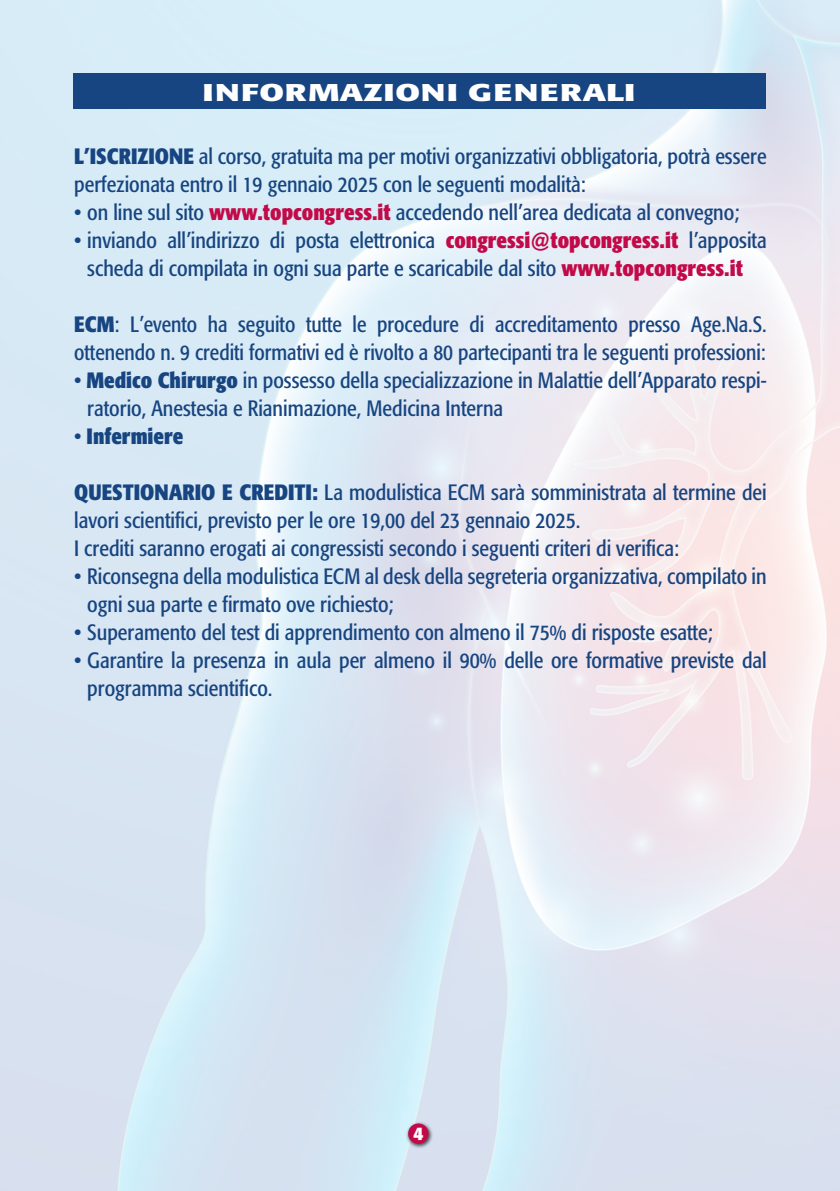
<style>
.page{position:relative;width:840px;height:1191px;background:#fff}
.page>*{position:absolute;margin:0;border:0;box-sizing:border-box;transform-origin:0 0}
.t1{font:700 24px "Formata";letter-spacing:.02em;color:#fff;scale:1.41 1}
.t2{font:condensed 22px/28px "Formata";color:#174581}
.t3{font:700 condensed 22px "Formata";color:#174581}
.t4{font:700 18px "Formata";color:#fff}
.s1{font-weight:700}
.s2{font-weight:700;color:#c30a49}
.s3{font-weight:400}
</style>
<div class="page">
<img style="left:0;top:0;width:839px;height:1191px">
<img style="left:404px;top:1120px;width:31px;height:30px">
<div style="left:408px;top:1123px;width:20px;height:20px;background:#c30a49;border-radius:50%"></div>
<div style="left:73px;top:73px;width:692px;height:36px;background:#174581"></div>
<p class="t1" style="left:202px;top:77px;width:308px">INFORMAZIONI GENERALI</p>
<p class="t2" style="left:74px;top:142px;width:693px"><span class="s1">L’ISCRIZIONE</span> al corso, gratuita ma per motivi organizzativi obbligatoria, potrà essere perfezionata entro il 19 gennaio 2025 con le seguenti modalità:</p>
<p class="t2" style="left:74px;top:198px;width:666px">• on line sul sito <span class="s2">www.topcongress.it</span> accedendo nell’area dedicata al convegno;</p>
<p class="t2" style="left:74px;top:226px;width:693px;text-align:center">• inviando all’indirizzo di posta elettronica <span class="s2">congressi@topcongress.it</span> l’apposita scheda di compilata in ogni sua parte e scaricabile dal sito <span class="s2">www.topcongress.it</span></p>
<p class="t2" style="left:74px;top:310px;width:693px"><span class="s1">ECM</span>: L’evento ha seguito tutte le procedure di accreditamento presso Age.Na.S. ottenendo n. 9 crediti formativi ed è rivolto a 80 partecipanti tra le seguenti professioni:</p>
<p class="t2" style="left:87px;top:366px;width:680px;text-indent:-13px">• <span class="s1">Medico Chirurgo</span> in possesso della specializzazione in Malattie dell’Apparato respi&shy;ratorio, Anestesia e Rianimazione, Medicina Interna</p>
<p class="t3" style="left:74px;top:422px;width:111px"><span class="s3">•</span> Infermiere</p>
<p class="t2" style="left:74px;top:478px;width:693px"><span class="s1">QUESTIONARIO E CREDITI:</span> La modulistica ECM sarà somministrata al termine dei lavori scientifici, previsto per le ore 19,00 del 23 gennaio 2025.<br>I crediti saranno erogati ai congressisti secondo i seguenti criteri di verifica:</p>
<p class="t2" style="left:87px;top:562px;width:680px;text-indent:-13px">• Riconsegna della modulistica ECM al desk della segreteria organizzativa, compilato in ogni sua parte e firmato ove richiesto;</p>
<p class="t2" style="left:74px;top:618px;width:639px">• Superamento del test di apprendimento con almeno il 75% di risposte esatte;</p>
<p class="t2" style="left:87px;top:646px;width:680px;text-indent:-13px">• Garantire la presenza in aula per almeno il 90% delle ore formative previste dal programma scientifico.</p>
<p class="t4" style="left:413px;top:1122px;width:12px">4</p>
</div>
